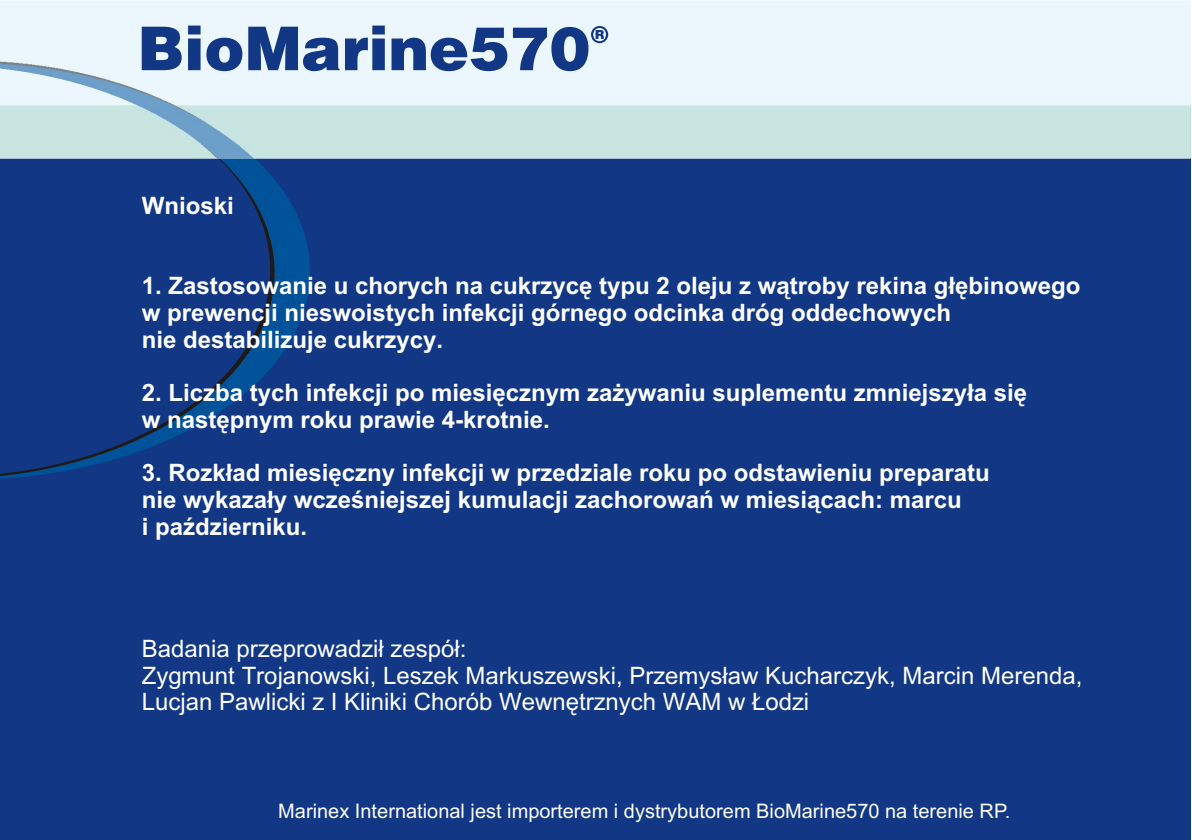
<style>
.page{position:relative;width:1192px;height:840px;background:#fff}
.page>*{position:absolute;margin:0;border:0;box-sizing:border-box;transform-origin:0 0}
.t1{font:700 24px/26.8px "Arial CE";color:#fff}
.t2{font:24px/26.6px "Arial CE";color:#fff}
.t3{font:20px "Arial CE";color:#fff}
</style>
<div class="page">
<div style="left:0;top:158px;width:1191px;height:682px;background:#123885"></div>
<svg style="left:0;top:158px;width:310px;height:321px"></svg>
<img style="left:0;top:1px;width:1191px;height:157px">
<svg style="left:142px;top:26px;width:466px;height:45px;background:#7791bd"></svg>
<p class="t1" style="left:142px;top:195px;width:94px">Wnioski</p>
<p class="t1" style="left:142px;top:275px;width:940px">1. Zastosowanie u chorych na cukrzycê typu 2 oleju z w¹troby rekina g³êbinowego w prewencji nieswoistych infekcji górnego odcinka dróg oddechowych<br>nie destabilizuje cukrzycy.</p>
<p class="t1" style="left:142px;top:382px;width:887px">2. Liczba tych infekcji po miesiêcznym za¿ywaniu suplementu zmniejszy³a siê w nastêpnym roku prawie 4-krotnie.</p>
<p class="t1" style="left:142px;top:462px;width:850px">3. Rozk³ad miesiêczny infekcji w przedziale roku po odstawieniu preparatu nie wykaza³y wczeœniejszej kumulacji zachorowañ w miesi¹cach: marcu<br>i paŸdzierniku.</p>
<p class="t2" style="left:142px;top:638px;width:942px">Badania przeprowadzi³ zespó³:<br>Zygmunt Trojanowski, Leszek Markuszewski, Przemys³aw Kucharczyk, Marcin Merenda,<br>Lucjan Pawlicki z I Kliniki Chorób Wewnêtrznych WAM w £odzi</p>
<p class="t3" style="left:278px;top:804px;width:734px">Marinex International jest importerem i dystrybutorem BioMarine570 na terenie RP.</p>
</div>
